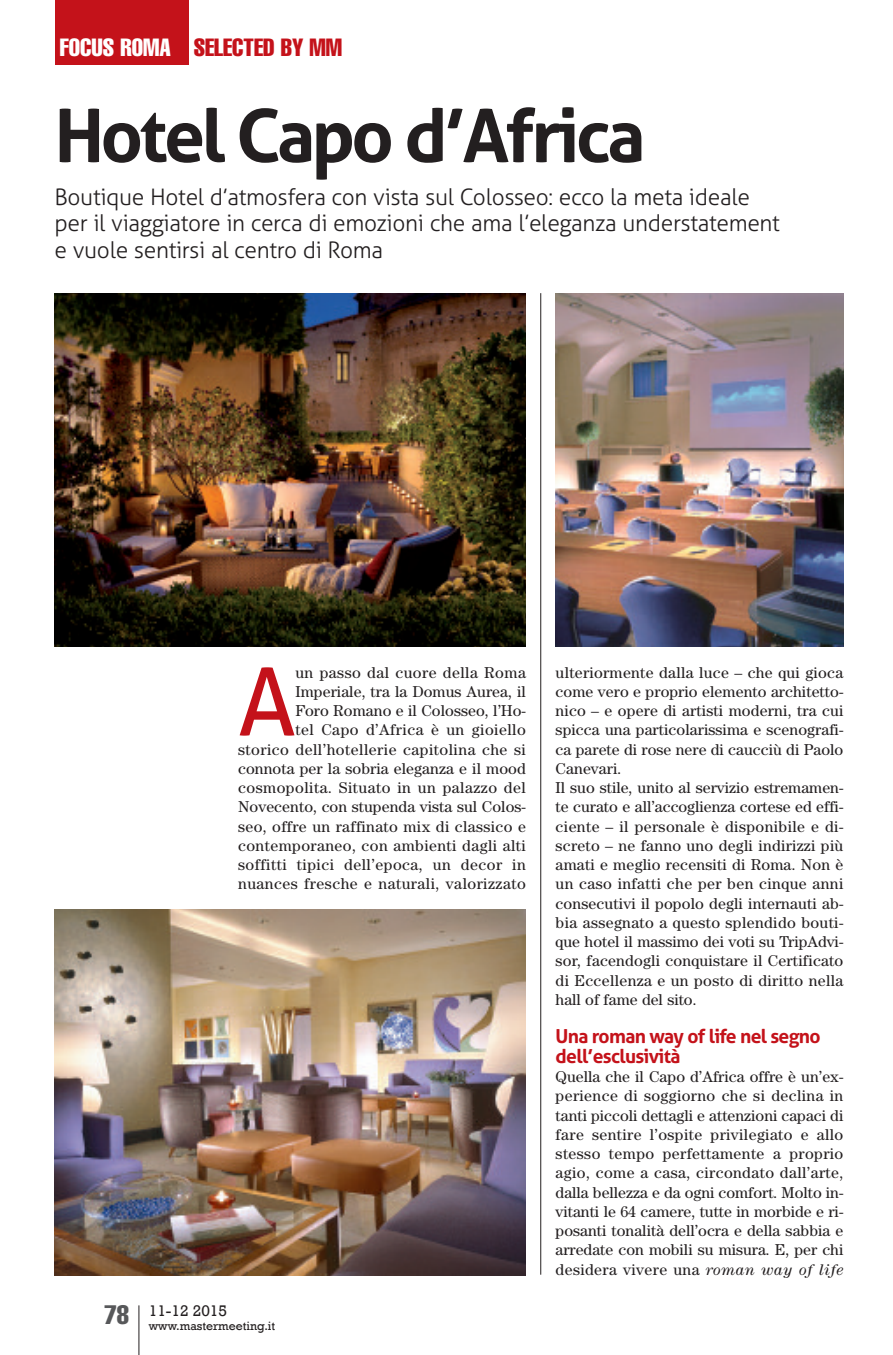
<style>
.page{position:relative;width:893px;height:1355px;background:#fff}
.page>*{position:absolute;margin:0;border:0;box-sizing:border-box;transform-origin:0 0}
.t1{font:93.98px "Aller";color:#c4121a}
.t2{font:700 73.5px "Aller";letter-spacing:-.05em;color:#231f20}
.t3{font:extra-condensed 24.5px "Helvetica";color:#c4121a}
.t4{font:extra-condensed 24.5px "Helvetica";color:#fff}
.t5{font:300 22.75px/26.2px "Aller";letter-spacing:-.015em;color:#231f20}
.t6{font:700 19.25px/19.2px "Aller";letter-spacing:-.035em;color:#c4121a}
.t7{font:15.75px/19.2px "Century";letter-spacing:.015em;color:#231f20}
.t8{font:15.75px "Rockwell";color:#231f20}
.t9{font:12.25px "Rockwell";color:#231f20}
.s1{font-style:italic}
</style>
<div class="page">
<hr style="left:540px;top:293px;width:1px;height:981px;background:#231f20">
<hr style="left:138px;top:1305px;width:1px;height:49px;background:#231f20">
<div style="left:55px;top:0;width:134px;height:64px;background:#c4121a"></div>
<img style="left:55px;top:293px;width:471px;height:354px">
<img style="left:55px;top:909px;width:471px;height:366px">
<img style="left:556px;top:293px;width:287px;height:354px">
<h3 class="t4" style="left:60px;top:39px;width:113px">FOCUS ROMA</h3>
<h3 class="t3" style="left:194px;top:39px;width:150px">SELECTED BY MM</h3>
<h2 class="t2" style="left:55px;top:93px;width:592px">Hotel Capo d’Africa</h2>
<h3 class="t5" style="left:55px;top:184px;width:727px">Boutique Hotel d’atmosfera con vista sul Colosseo: ecco la meta ideale per il viaggiatore in cerca di emozioni che ama l’eleganza understatement e vuole sentirsi al centro di Roma</h3>
<p class="t7" style="left:238px;top:664px;width:289px;text-align:right">un passo dal cuore della Roma Imperiale, tra la Domus Aurea, il<br>Foro Romano e il Colosseo, l’Ho-<br>tel Capo d’Africa è un gioiello<br>storico dell’hotellerie capitolina che si connota per la sobria eleganza e il mood cosmopolita. Situato in un palazzo del Novecento, con stupenda vista sul Colos&shy;seo, offre un raffinato mix di classico e contemporaneo, con ambienti dagli alti soffitti tipici dell’epoca, un decor in nuances fresche e naturali, valorizzato</p>
<h1 class="t1" style="left:238px;top:647px;width:59px">A</h1>
<p class="t9" style="left:105px;top:1318px;width:172px"><sup>78</sup> www.mastermeeting.it</p>
<p class="t8" style="left:149px;top:1300px;width:80px">11-12 2015</p>
<p class="t7" style="left:556px;top:664px;width:289px">ulteriormente dalla luce – che qui gioca come vero e proprio elemento architetto&shy;nico – e opere di artisti moderni, tra cui spicca una particolarissima e scenografi&shy;ca parete di rose nere di caucciù di Paolo Canevari.<br>Il suo stile, unito al servizio estremamen&shy;te curato e all’accoglienza cortese ed effi&shy;ciente – il personale è disponibile e di&shy;screto – ne fanno uno degli indirizzi più amati e meglio recensiti di Roma. Non è un caso infatti che per ben cinque anni consecutivi il popolo degli internauti ab&shy;bia assegnato a questo splendido bouti&shy;que hotel il massimo dei voti su TripAdvi&shy;sor, facendogli conquistare il Certificato di Eccellenza e un posto di diritto nella hall of fame del sito.</p>
<p class="t6" style="left:556px;top:1027px;width:267px">Una roman way of life nel segno dell’esclusività</p>
<p class="t7" style="left:556px;top:1068px;width:289px;text-align:justify">Quella che il Capo d’Africa offre è un’ex&shy;perience di soggiorno che si declina in tanti piccoli dettagli e attenzioni capaci di fare sentire l’ospite privilegiato e allo stesso tempo perfettamente a proprio agio, come a casa, circondato dall’arte, dalla bellezza e da ogni comfort. Molto in&shy;vitanti le 64 camere, tutte in morbide e ri&shy;posanti tonalità dell’ocra e della sabbia e arredate con mobili su misura. E, per chi desidera vivere una <span class="s1">roman way of life</span></p>
</div>
